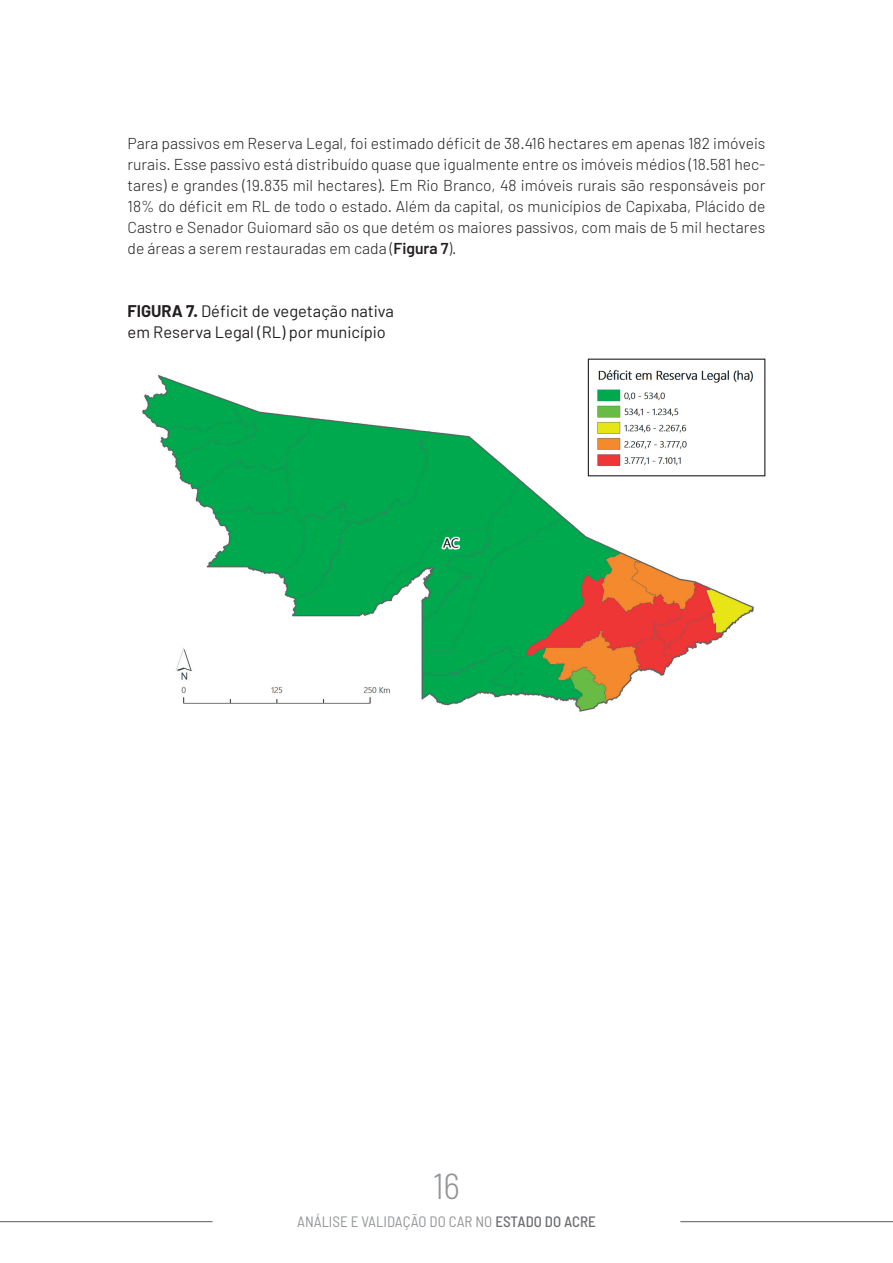
<style>
.page{position:relative;width:893px;height:1263px;background:#fff}
.page>*{position:absolute;margin:0;border:0;box-sizing:border-box;transform-origin:0 0}
.t1{font:300 semi-condensed 36px "Barlow";color:#939598}
.t2{font:16.5px/21px "Barlow";color:#231f20}
.t3{font:300 15.75px/21px "Barlow";color:#231f20;text-align:justify}
.t4{font:semi-condensed 15px "Barlow";color:#939598}
.s1{font-weight:600}
.s2{font-weight:700}
.s3{font-weight:500;color:#6c6d70}
</style>
<div class="page">
<hr style="left:0;top:1221px;width:213px;height:1px;background:#6c6d70">
<hr style="left:680px;top:1221px;width:213px;height:1px;background:#6c6d70">
<img style="left:142px;top:359px;width:623px;height:353px">
<img style="left:590px;top:361px;width:173px;height:113px">
<div style="left:588px;top:359px;width:177px;height:117px;border:1px solid #231f20"></div>
<p class="t3" style="left:128px;top:132px;width:639px">Para passivos em Reserva Legal, foi estimado déficit de 38.416 hectares em apenas 182 imóveis rurais. Esse passivo está distribuído quase que igualmente entre os imóveis médios (18.581 hec&shy;tares) e grandes (19.835 mil hectares). Em Rio Branco, 48 imóveis rurais são responsáveis por 18% do déficit em RL de todo o estado. Além da capital, os municípios de Capixaba, Plácido de Castro e Senador Guiomard são os que detém os maiores passivos, com mais de 5 mil hectares de áreas a serem restauradas em cada (<span class="s1">Figura 7</span>).</p>
<p class="t2" style="left:128px;top:300px;width:268px"><span class="s2">FIGURA 7.</span> Déficit de vegetação nativa em Reserva Legal (RL) por município</p>
<h1 class="t1" style="left:433px;top:1164px;width:28px">16</h1>
<p class="t4" style="left:297px;top:1212px;width:300px">ANÁLISE E VALIDAÇÃO DO CAR NO <span class="s3">ESTADO DO ACRE</span></p>
</div>
